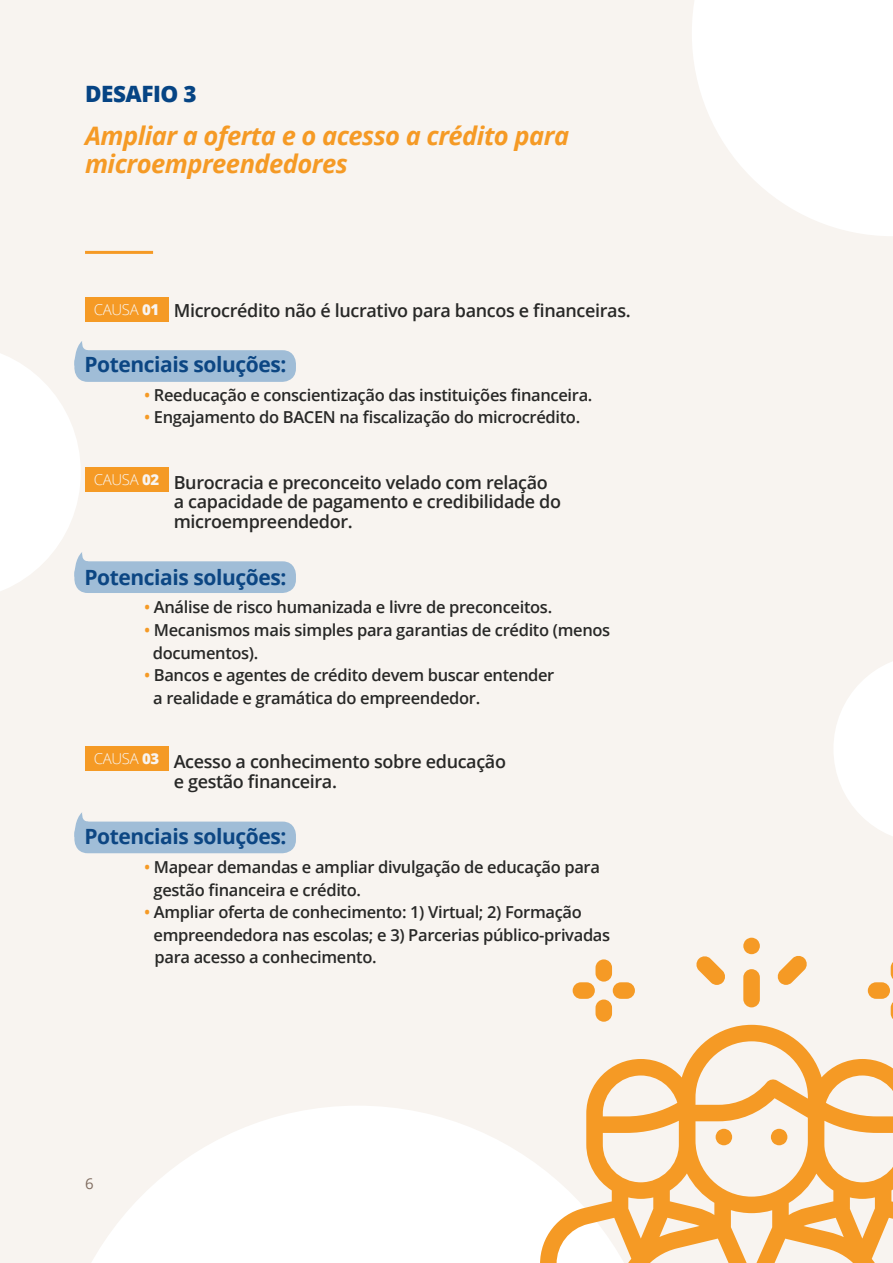
<style>
.page{position:relative;width:893px;height:1263px;background:#f8f4f0}
.page>*{position:absolute;margin:0;border:0;box-sizing:border-box;transform-origin:0 0}
.t1{font:italic 700 25.5px/28.5px "Open Sans";letter-spacing:-.02em;color:#f59a25}
.t2{font:800 22.5px "Open Sans";letter-spacing:-.02em;color:#064484}
.t3{font:700 21px "Open Sans";letter-spacing:-.02em;color:#0c4683}
.t4{font:600 18px/19.6px "Open Sans";letter-spacing:-.02em;color:#282827}
.t5{font:600 16.5px "Open Sans";letter-spacing:-.02em;color:#282827}
.t6{font:300 15px "Open Sans";letter-spacing:-.02em;color:#f8f4f0}
.t7{font:15px "Open Sans";color:#806d61}
.s1{font-weight:800}
.s2{color:#f59a25}
</style>
<div class="page">
<svg style="left:834px;top:662px;width:59px;height:174px"></svg>
<svg style="left:692px;top:0;width:201px;height:236px;fill:#fff"></svg>
<svg style="left:92px;top:1106px;width:448px;height:157px;fill:#fff"></svg>
<svg style="left:540px;top:1025px;width:353px;height:238px"></svg>
<svg style="left:716px;top:1129px;width:16px;height:16px"></svg>
<svg style="left:771px;top:1129px;width:16px;height:16px"></svg>
<div style="left:868px;top:982px;width:22px;height:17px;background:#f59a25;border-radius:8px"></div>
<svg style="left:891px;top:1002px;width:2px;height:17px"></svg>
<svg style="left:891px;top:962px;width:2px;height:17px"></svg>
<div style="left:573px;top:982px;width:22px;height:17px;background:#f59a25;border-radius:8px"></div>
<div style="left:613px;top:982px;width:22px;height:17px;background:#f59a25;border-radius:8px"></div>
<div style="left:595px;top:999px;width:17px;height:23px;background:#f59a25;border-radius:8px"></div>
<div style="left:595px;top:959px;width:17px;height:22px;background:#f59a25;border-radius:8px"></div>
<div style="left:743px;top:969px;width:17px;height:38px;background:#f59a25;border-radius:8px"></div>
<svg style="left:743px;top:938px;width:17px;height:16px"></svg>
<svg style="left:696px;top:956px;width:29px;height:29px"></svg>
<svg style="left:777px;top:956px;width:30px;height:29px"></svg>
<hr style="left:85px;top:251px;width:68px;height:3px;background:#f59a25">
<div style="left:85px;top:298px;width:83px;height:24px;background:#f59a25"></div>
<div style="left:74px;top:350px;width:222px;height:32px;background:#a0bdd7;border-radius:14px"></div>
<div style="left:74px;top:561px;width:222px;height:32px;background:#a0bdd7;border-radius:14px"></div>
<svg style="left:0;top:341px;width:88px;height:252px"></svg>
<div style="left:74px;top:821px;width:222px;height:32px;background:#a0bdd7;border-radius:14px"></div>
<svg style="left:74px;top:812px;width:14px;height:25px"></svg>
<div style="left:85px;top:468px;width:83px;height:24px;background:#f59a25"></div>
<div style="left:85px;top:746px;width:83px;height:24px;background:#f59a25"></div>
<p class="t2" style="left:85px;top:77px;width:113px">DESAFIO 3</p>
<p class="t1" style="left:85px;top:121px;width:486px">Ampliar a oferta e o acesso a crédito para microempreendedores</p>
<p class="t6" style="left:94px;top:300px;width:67px">CAUSA <span class="s1">01</span></p>
<p class="t4" style="left:174px;top:300px;width:458px">Microcrédito não é lucrativo para bancos e financeiras.</p>
<p class="t3" style="left:84px;top:350px;width:203px">Potenciais soluções:</p>
<p class="t5" style="left:144px;top:383px;width:450px"><span class="s2">•</span> Reeducação e conscientização das instituições financeira.</p>
<p class="t5" style="left:144px;top:406px;width:438px"><span class="s2">•</span> Engajamento do BACEN na fiscalização do microcrédito.</p>
<p class="t6" style="left:94px;top:470px;width:67px">CAUSA <span class="s1">02</span></p>
<p class="t4" style="left:174px;top:472px;width:389px">Burocracia e preconceito velado com relação a capacidade de pagamento e credibilidade do microempreendedor.</p>
<p class="t3" style="left:84px;top:562px;width:203px">Potenciais soluções:</p>
<p class="t5" style="left:144px;top:596px;width:410px"><span class="s2">•</span> Análise de risco humanizada e livre de preconceitos.</p>
<p class="t5" style="left:144px;top:619px;width:468px"><span class="s2">•</span> Mecanismos mais simples para garantias de crédito (menos</p>
<p class="t5" style="left:153px;top:641px;width:107px">documentos).</p>
<p class="t5" style="left:144px;top:664px;width:412px"><span class="s2">•</span> Bancos e agentes de crédito devem buscar entender</p>
<p class="t5" style="left:153px;top:687px;width:329px">a realidade e gramática do empreendedor.</p>
<p class="t6" style="left:94px;top:748px;width:67px">CAUSA <span class="s1">03</span></p>
<p class="t4" style="left:174px;top:752px;width:334px">Acesso a conhecimento sobre educação</p>
<p class="t4" style="left:174px;top:771px;width:165px">e gestão financeira.</p>
<p class="t3" style="left:84px;top:822px;width:203px">Potenciais soluções:</p>
<p class="t5" style="left:144px;top:855px;width:457px"><span class="s2">•</span> Mapear demandas e ampliar divulgação de educação para</p>
<p class="t5" style="left:154px;top:878px;width:209px">gestão financeira e crédito.</p>
<p class="t5" style="left:144px;top:901px;width:439px"><span class="s2">•</span> Ampliar oferta de conhecimento: 1) Virtual; 2) Formação</p>
<p class="t5" style="left:154px;top:923px;width:458px">empreendedora nas escolas; e 3) Parcerias público-privadas</p>
<p class="t5" style="left:155px;top:946px;width:224px">para acesso a conhecimento.</p>
<p class="t7" style="left:85px;top:1174px;width:10px">6</p>
</div>
